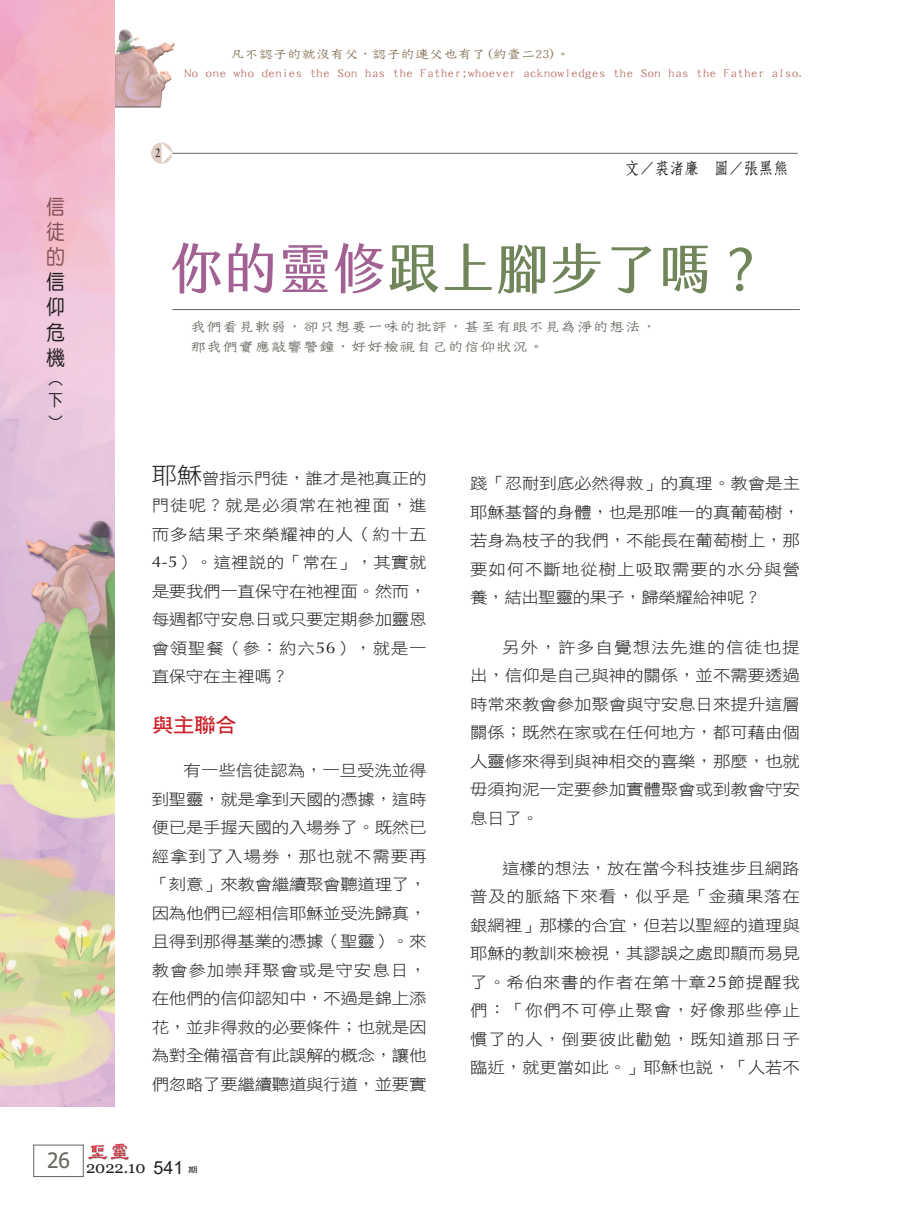
<style>
.page{position:relative;width:919px;height:1217px;background:#fff}
.page>*{position:absolute;margin:0;border:0;box-sizing:border-box;transform-origin:0 0}
.題目{font:54px "jf jinxuan fresh 2.1 Medium";letter-spacing:.005em;color:#71855a}
.t1{font:21px/25.2px "DF Yuan W5 WIN BF";color:#231f20;text-align:justify;scale:.9 1}
.t2{font:21px/25.2px "DF Yuan W5 WIN BF";color:#845155;text-align:justify;scale:.9 1}
.t3{font:21px "Tahoma";color:#67655d}
.大標{font:20.25px "DF Hei W7 WIN BF";color:#cc2128;scale:1.08 1}
.作者{font:16.5px "DF Fang Song W6 WIN BF";color:#231f20;scale:.9 1}
.t4{font:16.5px "Georgia";color:#231f20}
.t5{font:16.5px/19.8px "DF Yuan W5 WIN BF";color:#231f20;text-align:justify;scale:.9 1}
.Normal-首段{font:15.75px/28.5px "DF Hei W3 WIN BF";letter-spacing:-.01em;color:#231f20;text-align:justify;scale:1.11 1}
.眉批{font:14.85px/19.8px "DF Tie Xian W3 WIN BF";letter-spacing:-.025em;color:#67655d;scale:1.11 1}
.t6{font:14.1px "Oxford";color:#231f20;scale:.87 1}
.t7{font:13.5px "DF Tie Xian W3 WIN BF";letter-spacing:-.045em;color:#b87169;scale:1.11 1}
.t8{font:13.5px "DF Tie Xian W3 WIN BF";letter-spacing:-.05em;color:#806b4f;scale:1.11 1}
.t9{font:7.5px "DF Hei W5 WIN BF";color:#57585a;scale:1.25 1}
.s1{color:#a26093}
.s2{font-size:22.95px}
.s3{font-family:"Optima"}
.s4{font-family:"Arial";font-size:18px}
</style>
<div class="page">
<img style="left:88px;top:1143px;width:41px;height:18px">
<img style="left:115px;top:30px;width:60px;height:78px">
<img style="left:0;top:0;width:115px;height:1106px">
<div style="left:33px;top:1144px;width:51px;height:32px;border:1px solid #67655d"></div>
<hr style="left:172px;top:153px;width:625px;height:1px;background:#67655d">
<svg style="left:151px;top:142px;width:21px;height:22px"></svg>
<hr style="left:172px;top:309px;width:627px;height:1px;background:#67655d">
<p class="t8" style="left:230px;top:48px;width:308px">凡不認子的就沒有父，認子的連父也有了(約壹二23)。</p>
<p class="t7" style="left:184px;top:66px;width:561px">No one who denies the Son has the Father;whoever acknowledges the Son has the Father also.</p>
<h2 class="t2" style="left:46px;top:193px;width:22px">信徒的</h2>
<h2 class="t1" style="left:46px;top:269px;width:22px">信仰危機</h2>
<p class="t5" style="left:48px;top:370px;width:17px">（下）</p>
<p class="t6" style="left:155px;top:145px;width:8px">2</p>
<p class="作者" style="left:624px;top:159px;width:183px">文／裘渚廉　圖／張黑熊</p>
<p class="題目" style="left:169px;top:238px;width:598px"><span class="s1">你的靈修</span>跟上腳步了嗎？</p>
<p class="眉批" style="left:190px;top:316px;width:422px">我們看見軟弱，卻只想要一味的批評，甚至有眼不見為淨的想法，那我們實應敲響警鐘，好好檢視自己的信仰狀況。</p>
<p class="Normal-首段" style="left:152px;top:463px;width:249px"><span class="s2">耶穌</span>曾指示門徒，誰才是祂真正的門徒呢？就是必須常在祂裡面，進而多結果子來榮耀神的人（約十五<span class="s3">4-5</span>）。這裡說的「常在」，其實就是要我們一直保守在祂裡面。然而，每週都守安息日或只要定期參加靈恩會領聖餐（參：約六<span class="s3">56</span>），就是一直保守在主裡嗎？</p>
<p class="大標" style="left:152px;top:714px;width:80px">與主聯合</p>
<p class="Normal-首段" style="left:152px;top:756px;width:249px;text-indent:32px">有一些信徒認為，一旦受洗並得到聖靈，就是拿到天國的憑據，這時便已是手握天國的入場券了。既然已經拿到了入場券，那也就不需要再「刻意」來教會繼續聚會聽道理了，因為他們已經相信耶穌並受洗歸真，且得到那得基業的憑據（聖靈）。來教會參加崇拜聚會或是守安息日，在他們的信仰認知中，不過是錦上添花，並非得救的必要條件；也就是因為對全備福音有此誤解的概念，讓他們忽略了要繼續聽道與行道，並要實</p>
<p class="Normal-首段" style="left:470px;top:469px;width:298px">踐「忍耐到底必然得救」的真理。教會是主耶穌基督的身體，也是那唯一的真葡萄樹，若身為枝子的我們，不能長在葡萄樹上，那要如何不斷地從樹上吸取需要的水分與營養，結出聖靈的果子，歸榮耀給神呢？</p>
<p class="Normal-首段" style="left:470px;top:632px;width:298px;text-indent:32px">另外，許多自覺想法先進的信徒也提出，信仰是自己與神的關係，並不需要透過時常來教會參加聚會與守安息日來提升這層關係；既然在家或在任何地方，都可藉由個人靈修來得到與神相交的喜樂，那麼，也就毋須拘泥一定要參加實體聚會或到教會守安息日了。</p>
<p class="Normal-首段" style="left:470px;top:853px;width:298px;text-indent:32px">這樣的想法，放在當今科技進步且網路普及的脈絡下來看，似乎是「金蘋果落在銀網裡」那樣的合宜，但若以聖經的道理與耶穌的教訓來檢視，其謬誤之處即顯而易見了。希伯來書的作者在第十章<span class="s3">25</span>節提醒我們：「你們不可停止聚會，好像那些停止慣了的人，倒要彼此勸勉，既知道那日子臨近，就更當如此。」耶穌也說，「人若不</p>
<h2 class="t3" style="left:47px;top:1146px;width:24px">26</h2>
<p class="t4" style="left:86px;top:1156px;width:99px">2022.10 <span class="s4">541</span></p>
<p class="t9" style="left:188px;top:1165px;width:9px">期</p>
</div>
